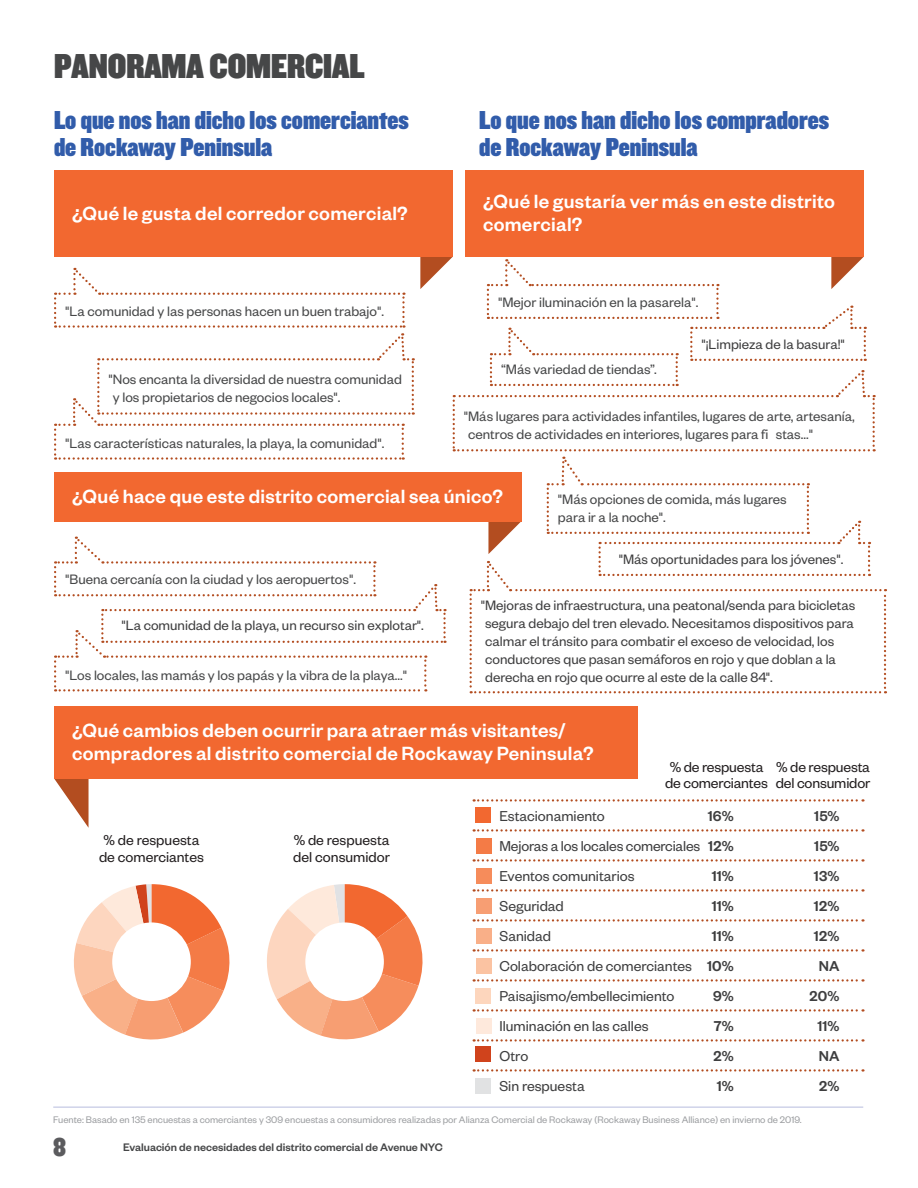
<style>
.page{position:relative;width:918px;height:1188px;background:#fff}
.page>*{position:absolute;margin:0;border:0;box-sizing:border-box;transform-origin:0 0}
.Standalone_Figure{font:36px "Knockout HTF90 Ultmt Welterwt";color:#464748}
.t1{font:27px/27px "Knockout HTF90 Ultmt Welterwt";color:#315caa}
.t2{font:27px "Knockout HTF90 Ultmt Welterwt";color:#5b5b5e}
.Question_Box{font:500 21px/23.2px "Founders Grotesk";letter-spacing:.015em;color:#fff}
.Legends___Piecharts{font:15.75px "Founders Grotesk";color:#3e3e3f}
.body_text{font:15.75px/16.5px "Founders Grotesk";letter-spacing:-.005em;color:#231f20}
.Blist___Inline_10_5{font:500 15.75px "Founders Grotesk";letter-spacing:.015em;color:#3e3e3f}
.t3{font:15px/18px "Founders Grotesk";color:#464748}
.t4{font:15px/18px "Founders Grotesk";color:#3e3e3f}
.t5{font:500 12px "Founders Grotesk";color:#464748}
.BList___10_5_Alterna{font:10.5px "Founders Grotesk";color:#9d9fa2}
</style>
<div class="page">
<div style="left:54px;top:170px;width:399px;height:86px;background:#f26830"></div>
<div style="left:465px;top:170px;width:399px;height:86px;background:#f26830"></div>
<svg style="left:54px;top:267px;width:360px;height:193px"></svg>
<svg style="left:420px;top:256px;width:455px;height:195px"></svg>
<div style="left:54px;top:472px;width:467px;height:49px;background:#f26830"></div>
<svg style="left:54px;top:536px;width:392px;height:156px"></svg>
<svg style="left:470px;top:457px;width:416px;height:236px"></svg>
<svg style="left:54px;top:778px;width:35px;height:50px"></svg>
<div style="left:54px;top:706px;width:583px;height:72px;background:#f26830"></div>
<svg style="left:474px;top:799px;width:390px;height:3px"></svg>
<svg style="left:474px;top:829px;width:390px;height:3px"></svg>
<svg style="left:474px;top:859px;width:390px;height:3px"></svg>
<svg style="left:474px;top:889px;width:390px;height:3px"></svg>
<svg style="left:474px;top:919px;width:390px;height:3px"></svg>
<svg style="left:474px;top:949px;width:390px;height:3px"></svg>
<svg style="left:474px;top:979px;width:390px;height:3px"></svg>
<svg style="left:474px;top:1009px;width:390px;height:3px"></svg>
<svg style="left:474px;top:1039px;width:390px;height:3px"></svg>
<svg style="left:474px;top:1069px;width:390px;height:3px"></svg>
<div style="left:476px;top:839px;width:15px;height:15px;background:#f47b46"></div>
<div style="left:476px;top:868px;width:15px;height:15px;background:#f68c5b"></div>
<div style="left:476px;top:899px;width:15px;height:15px;background:#f79e73"></div>
<div style="left:476px;top:929px;width:15px;height:15px;background:#f9af88"></div>
<div style="left:476px;top:958px;width:15px;height:15px;background:#fbc3a2"></div>
<div style="left:476px;top:988px;width:15px;height:15px;background:#fdd6bd"></div>
<div style="left:476px;top:1018px;width:15px;height:15px;background:#fee9dc"></div>
<div style="left:476px;top:1046px;width:15px;height:15px;background:#d0431c"></div>
<div style="left:476px;top:1078px;width:15px;height:15px;background:#e1e2e3"></div>
<div style="left:476px;top:808px;width:15px;height:15px;background:#f26830"></div>
<svg style="left:74px;top:884px;width:156px;height:156px"></svg>
<div style="left:112px;top:922px;width:79px;height:79px;background:#fff;border-radius:50%"></div>
<svg style="left:267px;top:884px;width:156px;height:156px"></svg>
<div style="left:305px;top:922px;width:79px;height:79px;background:#fff;border-radius:50%"></div>
<hr style="left:53px;top:1107px;width:810px;height:1px;background:#b7bdde">
<p class="Standalone_Figure" style="left:54px;top:47px;width:312px">PANORAMA COMERCIAL</p>
<p class="t1" style="left:54px;top:108px;width:356px">Lo que nos han dicho los comerciantes de Rockaway Peninsula</p>
<p class="t1" style="left:479px;top:108px;width:351px">Lo que nos han dicho los compradores de Rockaway Peninsula</p>
<p class="Question_Box" style="left:72px;top:200px;width:337px">¿Qué le gusta del corredor comercial?</p>
<p class="Question_Box" style="left:483px;top:189px;width:353px">¿Qué le gustaría ver más en este distrito comercial?</p>
<p class="t3" style="left:65px;top:301px;width:320px">"La comunidad y las personas hacen un buen trabajo".</p>
<p class="t3" style="left:108px;top:369px;width:295px">"Nos encanta la diversidad de nuestra comunidad y los propietarios de negocios locales".</p>
<p class="t3" style="left:65px;top:433px;width:321px">"Las características naturales, la playa, la comunidad".</p>
<p class="t3" style="left:498px;top:292px;width:202px">"Mejor iluminación en la pasarela".</p>
<p class="t3" style="left:501px;top:359px;width:157px">“Más variedad de tiendas”.</p>
<p class="t4" style="left:701px;top:334px;width:145px">"¡Limpieza de la basura!"</p>
<p class="t3" style="left:464px;top:406px;width:393px">"Más lugares para actividades infantiles, lugares de arte, artesanía, centros de actividades en interiores, lugares para fi stas..."</p>
<p class="Question_Box" style="left:72px;top:484px;width:433px">¿Qué hace que este distrito comercial sea único?</p>
<p class="t3" style="left:65px;top:570px;width:292px">"Buena cercanía con la ciudad y los aeropuertos".</p>
<p class="t3" style="left:558px;top:490px;width:230px">"Más opciones de comida, más lugares para ir a la noche".</p>
<p class="t4" style="left:619px;top:549px;width:226px">"Más oportunidades para los jóvenes".</p>
<p class="t4" style="left:122px;top:616px;width:304px">"La comunidad de la playa, un recurso sin explotar".</p>
<p class="t3" style="left:65px;top:665px;width:343px">"Los locales, las mamás y los papás y la vibra de la playa..."</p>
<p class="t4" style="left:481px;top:596px;width:376px">"Mejoras de infraestructura, una peatonal/senda para bicicletas segura debajo del tren elevado. Necesitamos dispositivos para calmar el tránsito para combatir el exceso de velocidad, los conductores que pasan semáforos en rojo y que doblan a la derecha en rojo que ocurre al este de la calle 84".</p>
<p class="Question_Box" style="left:72px;top:718px;width:523px">¿Qué cambios deben ocurrir para atraer más visitantes/ compradores al distrito comercial de Rockaway Peninsula?</p>
<p class="body_text" style="left:665px;top:758px;width:104px">% de respuesta de comerciantes</p>
<p class="body_text" style="left:776px;top:758px;width:96px">% de respuesta del consumidor</p>
<p class="body_text" style="left:99px;top:831px;width:106px">% de respuesta de comerciantes</p>
<p class="body_text" style="left:293px;top:831px;width:98px">% de respuesta del consumidor</p>
<p class="Blist___Inline_10_5" style="left:708px;top:806px;width:28px">16%</p>
<p class="Blist___Inline_10_5" style="left:708px;top:836px;width:27px">12%</p>
<p class="Blist___Inline_10_5" style="left:712px;top:866px;width:24px">11%</p>
<p class="Blist___Inline_10_5" style="left:712px;top:896px;width:24px">11%</p>
<p class="Blist___Inline_10_5" style="left:712px;top:926px;width:24px">11%</p>
<p class="Blist___Inline_10_5" style="left:707px;top:956px;width:28px">10%</p>
<p class="Blist___Inline_10_5" style="left:713px;top:986px;width:22px">9%</p>
<p class="Blist___Inline_10_5" style="left:714px;top:1016px;width:22px">7%</p>
<p class="Blist___Inline_10_5" style="left:714px;top:1046px;width:22px">2%</p>
<p class="Blist___Inline_10_5" style="left:717px;top:1076px;width:19px">1%</p>
<p class="Legends___Piecharts" style="left:500px;top:806px;width:107px">Estacionamiento</p>
<p class="Legends___Piecharts" style="left:500px;top:836px;width:202px">Mejoras a los locales comerciales</p>
<p class="Legends___Piecharts" style="left:500px;top:866px;width:137px">Eventos comunitarios</p>
<p class="Legends___Piecharts" style="left:500px;top:896px;width:66px">Seguridad</p>
<p class="Legends___Piecharts" style="left:500px;top:926px;width:53px">Sanidad</p>
<p class="Legends___Piecharts" style="left:500px;top:956px;width:194px">Colaboración de comerciantes</p>
<p class="Legends___Piecharts" style="left:500px;top:986px;width:177px">Paisajismo/embellecimiento</p>
<p class="Legends___Piecharts" style="left:500px;top:1016px;width:151px">Iluminación en las calles</p>
<p class="Legends___Piecharts" style="left:500px;top:1046px;width:30px">Otro</p>
<p class="Legends___Piecharts" style="left:500px;top:1076px;width:87px">Sin respuesta</p>
<p class="Blist___Inline_10_5" style="left:814px;top:806px;width:27px">15%</p>
<p class="Blist___Inline_10_5" style="left:814px;top:836px;width:27px">15%</p>
<p class="Blist___Inline_10_5" style="left:814px;top:866px;width:27px">13%</p>
<p class="Blist___Inline_10_5" style="left:814px;top:896px;width:27px">12%</p>
<p class="Blist___Inline_10_5" style="left:814px;top:926px;width:27px">12%</p>
<p class="Blist___Inline_10_5" style="left:819px;top:956px;width:22px">NA</p>
<p class="Blist___Inline_10_5" style="left:810px;top:986px;width:32px">20%</p>
<p class="Blist___Inline_10_5" style="left:817px;top:1016px;width:24px">11%</p>
<p class="Blist___Inline_10_5" style="left:819px;top:1046px;width:22px">NA</p>
<p class="Blist___Inline_10_5" style="left:819px;top:1076px;width:22px">2%</p>
<p class="BList___10_5_Alterna" style="left:53px;top:1113px;width:750px">Fuente: Basado en 135 encuestas a comerciantes y 309 encuestas a consumidores realizadas por Alianza Comercial de Rockaway (Rockaway Business Alliance) en invierno de 2019.</p>
<h2 class="t2" style="left:53px;top:1133px;width:14px">8</h2>
<p class="t5" style="left:123px;top:1140px;width:321px">Evaluación de necesidades del distrito comercial de Avenue NYC</p>
</div>
